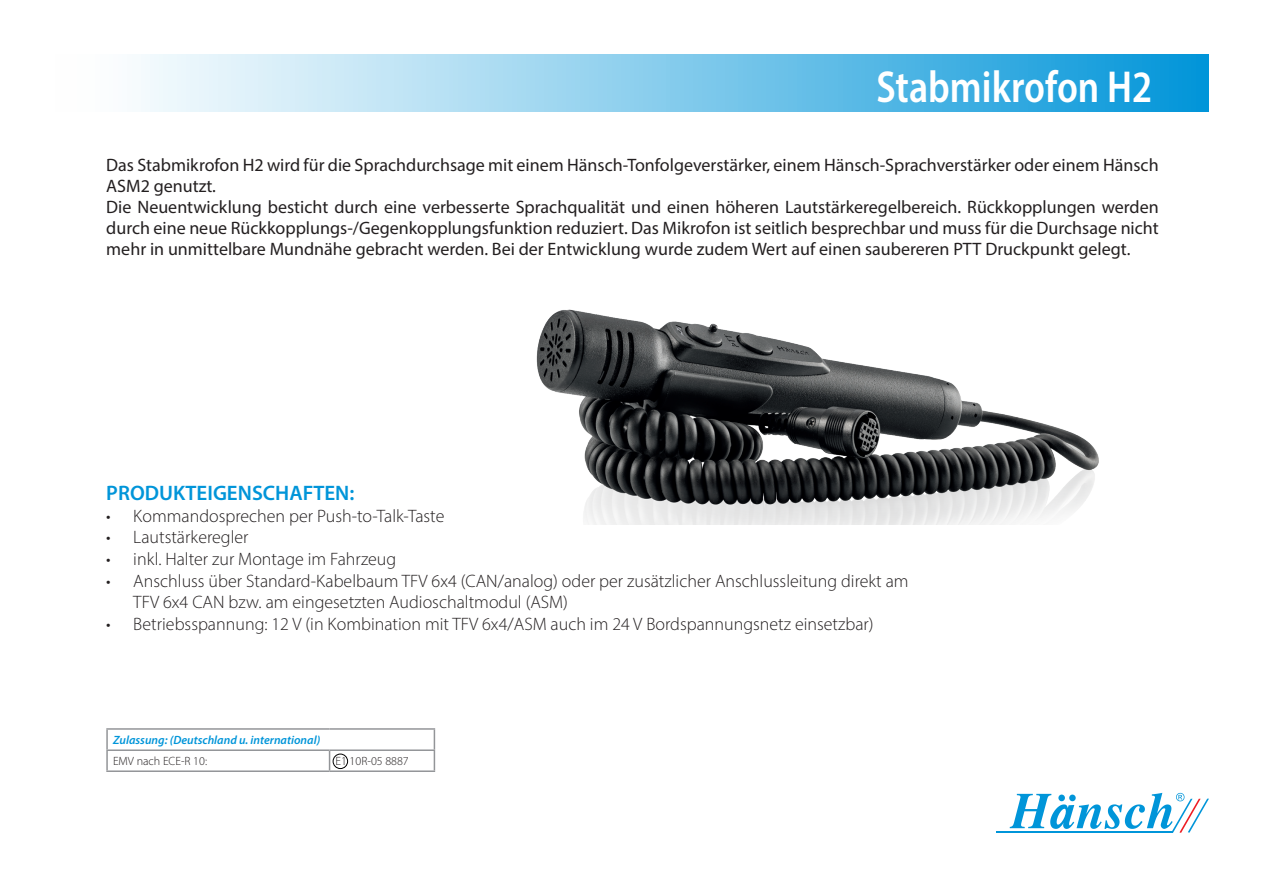
<style>
.page{position:relative;width:1263px;height:893px;background:#fff}
.page>*{position:absolute;margin:0;border:0;box-sizing:border-box;transform-origin:0 0}
.t1{font:600 semi-condensed 45px "Myriad Pro";color:#fff;scale:.9 1}
.t2{font:600 21px "Myriad Pro";color:#0095d9}
.t3{font:18px/21px "Myriad Pro";color:#231f20}
.t4{font:300 18px/21.6px "Myriad Pro";color:#231f20}
.t5{font:italic 600 12px "Myriad Pro";color:#0095d9}
.t6{font:300 12px "Myriad Pro";color:#231f20}
</style>
<div class="page">
<hr style="left:996px;top:831px;width:177px;height:2px;background:#0095d9">
<svg style="left:1010px;top:793px;width:199px;height:40px"></svg>
<div style="left:54px;top:54px;width:1155px;height:58px;background:linear-gradient(to right,#fff,#0797da)"></div>
<img style="left:536px;top:309px;width:563px;height:215px">
<hr style="left:330px;top:749px;width:105px;height:2px;background:#939598">
<svg style="left:434px;top:730px;width:1px;height:40px"></svg>
<hr style="left:330px;top:770px;width:105px;height:2px;background:#939598">
<hr style="left:106px;top:728px;width:224px;height:2px;background:#939598">
<hr style="left:330px;top:728px;width:105px;height:2px;background:#939598">
<hr style="left:106px;top:749px;width:224px;height:2px;background:#939598">
<svg style="left:106px;top:730px;width:2px;height:40px"></svg>
<svg style="left:329px;top:751px;width:1px;height:19px"></svg>
<hr style="left:106px;top:770px;width:224px;height:2px;background:#939598">
<div style="left:333px;top:754px;width:15px;height:15px;border:1px solid #000;border-radius:50%"></div>
<h1 class="t1" style="left:876px;top:59px;width:308px">Stabmikrofon H2</h1>
<p class="t3" style="left:106px;top:154px;width:1054px">Das Stabmikrofon H2 wird für die Sprachdurchsage mit einem Hänsch-Tonfolgeverstärker, einem Hänsch-Sprachverstärker oder einem Hänsch ASM2 genutzt.<br>Die Neuentwicklung besticht durch eine verbesserte Sprachqualität und einen höheren Lautstärkeregelbereich. Rückkopplungen werden durch eine neue Rückkopplungs-/Gegenkopplungsfunktion reduziert. Das Mikrofon ist seitlich besprechbar und muss für die Durchsage nicht mehr in unmittelbare Mundnähe gebracht werden. Bei der Entwicklung wurde zudem Wert auf einen saubereren PTT Druckpunkt gelegt.</p>
<p class="t2" style="left:106px;top:480px;width:250px">PRODUKTEIGENSCHAFTEN:</p>
<p class="t4" style="left:106px;top:505px;width:340px">• Kommandosprechen per Push-to-Talk-Taste</p>
<p class="t4" style="left:106px;top:526px;width:144px">• Lautstärkeregler</p>
<p class="t4" style="left:106px;top:548px;width:291px">• inkl. Halter zur Montage im Fahrzeug</p>
<p class="t4" style="left:133px;top:570px;width:777px;text-indent:-27px">• Anschluss über Standard-Kabelbaum TFV 6x4 (CAN/analog) oder per zusätzlicher Anschlussleitung direkt am<br>TFV 6x4 CAN bzw. am eingesetzten Audioschaltmodul (ASM)</p>
<p class="t4" style="left:106px;top:613px;width:769px">• Betriebsspannung: 12 V (in Kombination mit TFV 6x4/ASM auch im 24 V Bordspannungsnetz einsetzbar)</p>
<p class="t5" style="left:113px;top:732px;width:209px">Zulassung: (Deutschland u. international)</p>
<p class="t6" style="left:113px;top:754px;width:96px">EMV nach ECE-R 10:</p>
<p class="t6" style="left:336px;top:754px;width:75px">E1 10R-05 8887</p>
</div>
